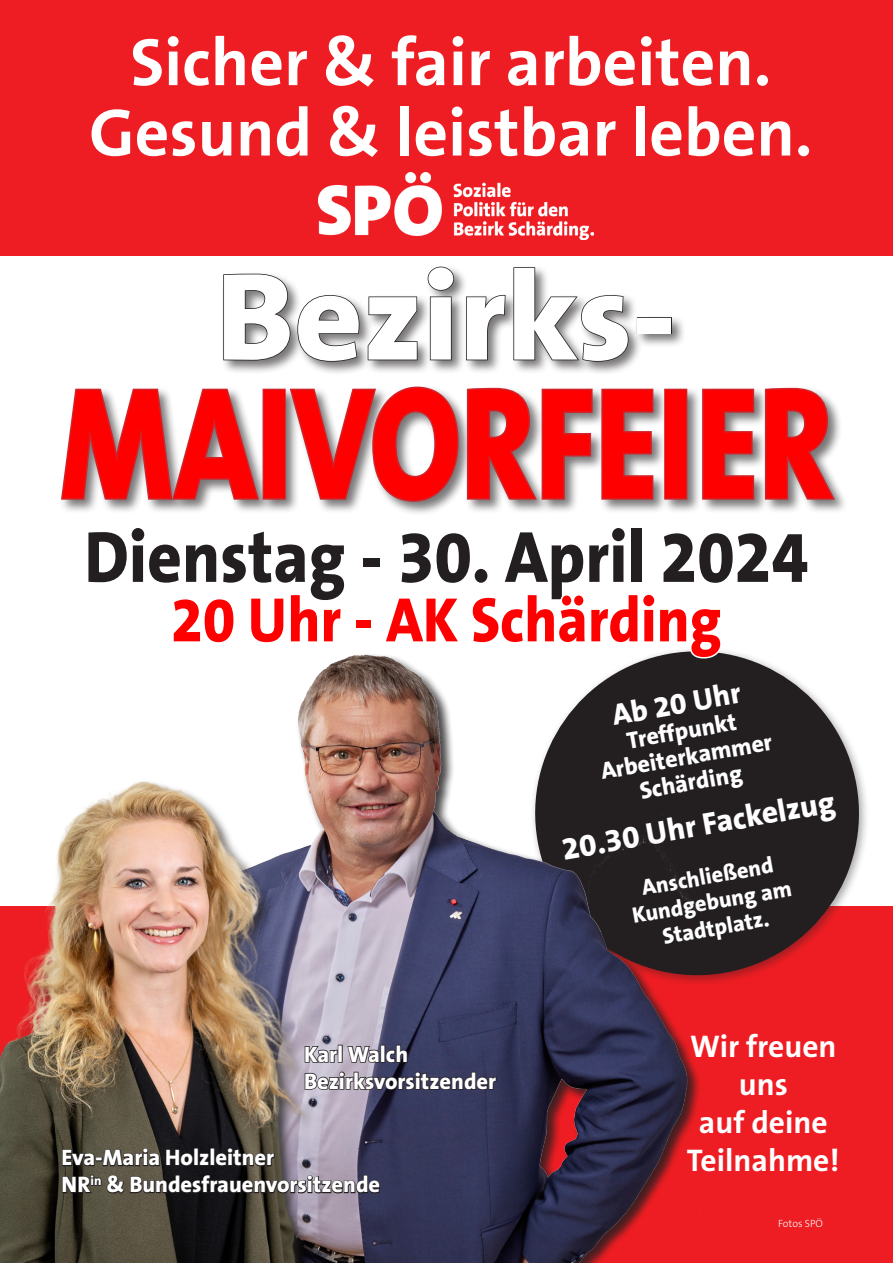
<style>
.page{position:relative;width:893px;height:1263px;background:#fff}
.page>*{position:absolute;margin:0;border:0;box-sizing:border-box;transform-origin:0 0}
.t1{font:800 159.9px "The Sans B8";color:#f00;scale:.81 1}
.t2{font:800 125.4px "The Sans B8";color:#fff;scale:1.06 1}
.t3{font:800 73.2px "The Sans B8";color:#231f20;scale:.92 1}
.t4{font:700 67.5px/70.3px "The Sans B7";color:#fff;text-align:center}
.t5{font:800 63.3px "The Sans B8";color:#f00;scale:.92 1}
.t6{font:700 31.5px/37.8px "The Sans B7";color:#fff;text-align:center}
.t7{font:800 31.5px "The Sans B8";color:#fff}
.t8{font:800 30px "The Sans B8";color:#fff}
.t9{font:800 24px/25.8px "The Sans B8";color:#fff;text-align:center}
.t10{font:800 22.5px/25.8px "The Sans B8";color:#fff;text-align:center}
.t11{font:300 10.5px "The Sans B3";color:#fff}
</style>
<div class="page">
<div style="left:0;top:907px;width:893px;height:356px;background:#ee1d23"></div>
<svg style="left:712px;top:660px;width:160px;height:323px;fill:#231f20"></svg>
<div style="left:0;top:0;width:893px;height:255px;background:#ee1d23"></div>
<div style="left:221px;top:264px;width:465px;height:112px;background:#231f20;opacity:.61"></div>
<svg style="left:223px;top:273px;width:68px;height:88px;background:#928f90"></svg>
<svg style="left:297px;top:294px;width:63px;height:68px;background:#9c9a9b"></svg>
<svg style="left:367px;top:296px;width:51px;height:65px;background:#989697"></svg>
<svg style="left:427px;top:266px;width:28px;height:95px;background:#9d9b9c"></svg>
<svg style="left:465px;top:294px;width:41px;height:67px"></svg>
<svg style="left:513px;top:266px;width:116px;height:96px"></svg>
<div style="left:637px;top:317px;width:35px;height:17px;border:2px solid #231f20"></div>
<div style="left:59px;top:384px;width:789px;height:132px;background:#231f20;opacity:.61"></div>
<svg style="left:59px;top:387px;width:202px;height:115px"></svg>
<div style="left:263px;top:389px;width:23px;height:111px;border:3px solid #d1232a"></div>
<svg style="left:288px;top:385px;width:306px;height:118px"></svg>
<svg style="left:600px;top:387px;width:55px;height:114px;background:#ad888a"></svg>
<div style="left:664px;top:389px;width:23px;height:111px;border:3px solid #d1232a"></div>
<svg style="left:701px;top:387px;width:55px;height:114px;background:#ad888a"></svg>
<svg style="left:763px;top:386px;width:73px;height:116px;background:#ae8e8f"></svg>
<img style="left:298px;top:654px;width:403px;height:609px">
<svg style="left:372px;top:1020px;width:126px;height:79px;background:#3a3c5b"></svg>
<img style="left:319px;top:172px;width:274px;height:68px">
<img style="left:0;top:736px;width:372px;height:527px">
<svg style="left:62px;top:1124px;width:319px;height:78px;background:#4f4a4b"></svg>
<svg style="left:382px;top:649px;width:375px;height:11px"></svg>
<h3 class="t4" style="left:89px;top:29px;width:725px">Sicher &amp; fair arbeiten.<br>Gesund &amp; leistbar leben.</h3>
<h2 class="t2" style="left:216px;top:251px;width:436px">Bezirks-</h2>
<h1 class="t1" style="left:60px;top:359px;width:955px">MAIVORFEIER</h1>
<h3 class="t3" style="left:84px;top:518px;width:789px">Dienstag - 30. April 2024</h3>
<h3 class="t5" style="left:171px;top:586px;width:600px">20 Uhr - AK Schärding</h3>
<h3 class="t8" style="left:609px;top:699px;width:132px;rotate:-10deg">Ab 20 Uhr</h3>
<p class="t9" style="left:594px;top:734px;width:175px;rotate:-10deg">Treffpunkt<br>Arbeiterkammer<br>Schärding</p>
<h3 class="t7" style="left:559px;top:833px;width:278px;rotate:-10deg">20.30 Uhr Fackelzug</h3>
<p class="t10" style="left:626px;top:878px;width:163px;rotate:-10deg">Anschließend<br>Kundgebung am<br>Stadtplatz.</p>
<p class="t10" style="left:304px;top:1041px;width:194px;line-height:27px;text-align:left">Karl Walch<br>Bezirksvorsitzender</p>
<h3 class="t6" style="left:690px;top:1029px;width:148px">Wir freuen uns<br>auf deine</h3>
<p class="t10" style="left:62px;top:1145px;width:214px">Eva-Maria Holzleitner</p>
<h3 class="t6" style="left:687px;top:1142px;width:154px">Teilnahme!</h3>
<p class="t10" style="left:62px;top:1172px;width:320px">NR<sup>in</sup> &amp; Bundesfrauenvorsitzende</p>
<p class="t11" style="left:778px;top:1218px;width:46px">Fotos SPÖ</p>
</div>
